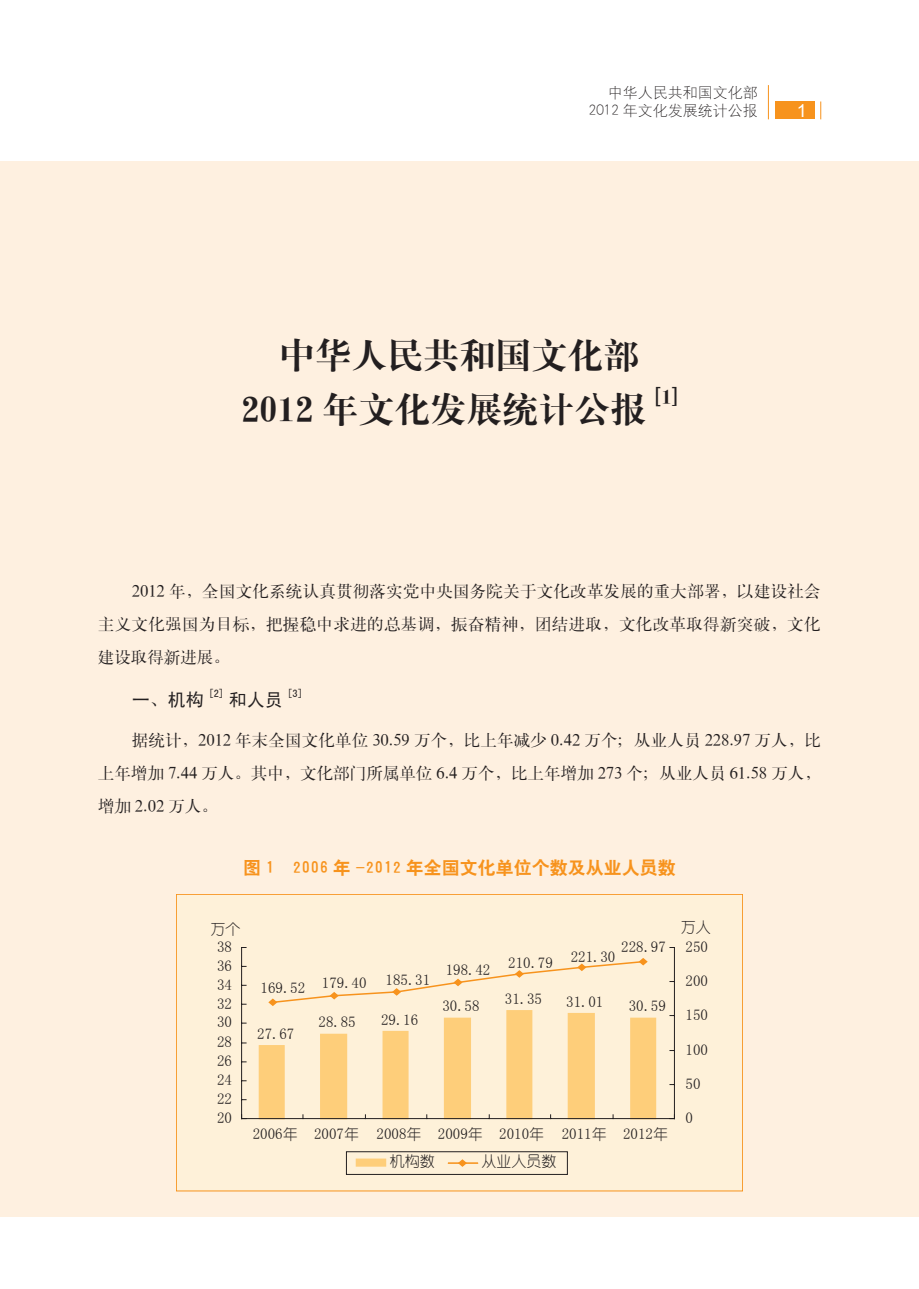
<style>
.page{position:relative;width:919px;height:1289px;background:#fff}
.page>*{position:absolute;margin:0;border:0;box-sizing:border-box;transform-origin:0 0}
.t1{font:36px/54px "H Ya 4 gj";color:#231f20;text-align:right}
.t2{font:21px "H Ya 4 gj";color:#231f20}
.t3{font:18px "H Yb 2 gj";color:#f7931d}
.t4{font:18px "Sim Hei";color:#231f20}
.t5{font:18px "Arial";color:#fff}
.t6{font:16.5px/33px "H Ya 1 gj";letter-spacing:.005em;color:#231f20;text-align:justify}
.t7{font:15px "You Yuan";color:#231f20}
.t8{font:15px/18px "H Yg 1 gj";color:#231f20;text-align:right}
.t9{font:10.5px "Sim Hei";color:#231f20}
</style>
<div class="page">
<div style="left:775px;top:101px;width:40px;height:18px;background:#f7931d"></div>
<div style="left:0;top:162px;width:918px;height:1054px;background:#fef0e0"></div>
<hr style="left:768px;top:85px;width:1px;height:34px;background:#f7931d">
<svg style="left:820px;top:101px;width:1px;height:18px"></svg>
<div style="left:176px;top:894px;width:566px;height:296px;background:#fef1d9"></div>
<div style="left:176px;top:894px;width:566px;height:297px;border:1px solid #f7931d"></div>
<div style="left:259px;top:1045px;width:26px;height:74px;background:#fece7a;border:2px solid #fece7a"></div>
<div style="left:320px;top:1033px;width:27px;height:86px;background:#fece7a"></div>
<div style="left:382px;top:1030px;width:26px;height:89px;background:#fece7a;border:2px solid #fece7a"></div>
<div style="left:444px;top:1017px;width:27px;height:102px;background:#fece7a"></div>
<div style="left:506px;top:1010px;width:26px;height:109px;background:#fece7a;border:2px solid #fece7a"></div>
<div style="left:567px;top:1012px;width:27px;height:107px;background:#fece7a;border:2px solid #fece7a"></div>
<div style="left:630px;top:1017px;width:26px;height:102px;background:#fece7a;border:2px solid #fece7a"></div>
<hr style="left:241px;top:947px;width:1px;height:171px;background:#231f20">
<hr style="left:241px;top:1118px;width:433px;height:1px;background:#231f20">
<hr style="left:674px;top:947px;width:1px;height:171px;background:#231f20">
<svg style="left:268px;top:958px;width:380px;height:48px"></svg>
<div style="left:346px;top:1151px;width:221px;height:23px;border:1px solid #231f20"></div>
<div style="left:356px;top:1158px;width:30px;height:8px;background:#fece7a;border:2px solid #fece7a"></div>
<hr style="left:448px;top:1162px;width:30px;height:1px;background:#f7931d">
<svg style="left:456px;top:1159px;width:12px;height:8px"></svg>
<p class="t8" style="left:589px;top:83px;width:170px">中华人民共和国文化部<br>2012 年文化发展统计公报</p>
<p class="t5" style="left:796px;top:99px;width:12px">1</p>
<h1 class="t1" style="left:241px;top:328px;width:407px">中华人民共和国文化部<br>2012 年文化发展统计公报</h1>
<p class="t2" style="left:655px;top:386px;width:23px">[1]</p>
<p class="t6" style="left:98px;top:574px;width:724px;text-indent:34px">2012 年，全国文化系统认真贯彻落实党中央国务院关于文化改革发展的重大部署，以建设社会主义文化强国为目标，把握稳中求进的总基调，振奋精神，团结进取，文化改革取得新突破，文化建设取得新进展。</p>
<p class="t4" style="left:132px;top:690px;width:73px">一、机构</p>
<p class="t9" style="left:208px;top:688px;width:17px">[2]</p>
<p class="t4" style="left:229px;top:690px;width:55px">和人员</p>
<p class="t9" style="left:287px;top:688px;width:17px">[3]</p>
<p class="t6" style="left:98px;top:723px;width:724px;text-indent:34px">据统计，2012 年末全国文化单位 30.59 万个，比上年减少 0.42 万个；从业人员 228.97 万人，比上年增加 7.44 万人。其中，文化部门所属单位 6.4 万个，比上年增加 273 个；从业人员 61.58 万人，增加 2.02 万人。</p>
<p class="t3" style="left:243px;top:858px;width:434px">图 1 2006 年 -2012 年全国文化单位个数及从业人员数</p>
<p class="t7" style="left:210px;top:921px;width:31px">万个</p>
<p class="t7" style="left:681px;top:919px;width:31px">万人</p>
<p class="t7" style="left:217px;top:938px;width:16px">38</p>
<p class="t7" style="left:217px;top:957px;width:16px">36</p>
<p class="t7" style="left:217px;top:976px;width:16px">34</p>
<p class="t7" style="left:217px;top:995px;width:16px">32</p>
<p class="t7" style="left:217px;top:1014px;width:16px">30</p>
<p class="t7" style="left:217px;top:1034px;width:16px">28</p>
<p class="t7" style="left:217px;top:1053px;width:16px">26</p>
<p class="t7" style="left:217px;top:1072px;width:16px">24</p>
<p class="t7" style="left:217px;top:1091px;width:16px">22</p>
<p class="t7" style="left:217px;top:1109px;width:16px">20</p>
<p class="t7" style="left:260px;top:977px;width:107px">169.52 179.40</p>
<p class="t7" style="left:385px;top:972px;width:46px">185.31</p>
<p class="t7" style="left:257px;top:1025px;width:39px">27.67</p>
<p class="t7" style="left:318px;top:1014px;width:39px">28.85</p>
<p class="t7" style="left:381px;top:1011px;width:39px">29.16</p>
<p class="t7" style="left:621px;top:939px;width:46px">228.97</p>
<p class="t7" style="left:445px;top:955px;width:171px">198.42 210.79 221.30</p>
<p class="t7" style="left:442px;top:998px;width:39px">30.58</p>
<p class="t7" style="left:505px;top:990px;width:39px">31.35</p>
<p class="t7" style="left:566px;top:993px;width:39px">31.01</p>
<p class="t7" style="left:628px;top:998px;width:39px">30.59</p>
<p class="t7" style="left:253px;top:1126px;width:417px">2006年 2007年 2008年 2009年 2010年 2011年 2012年</p>
<p class="t7" style="left:390px;top:1153px;width:46px">机构数</p>
<p class="t7" style="left:481px;top:1153px;width:76px">从业人员数</p>
<p class="t7" style="left:685px;top:938px;width:24px">250</p>
<p class="t7" style="left:685px;top:972px;width:24px">200</p>
<p class="t7" style="left:685px;top:1006px;width:24px">150</p>
<p class="t7" style="left:685px;top:1041px;width:24px">100</p>
<p class="t7" style="left:685px;top:1075px;width:16px">50</p>
<p class="t7" style="left:685px;top:1109px;width:9px">0</p>
</div>
